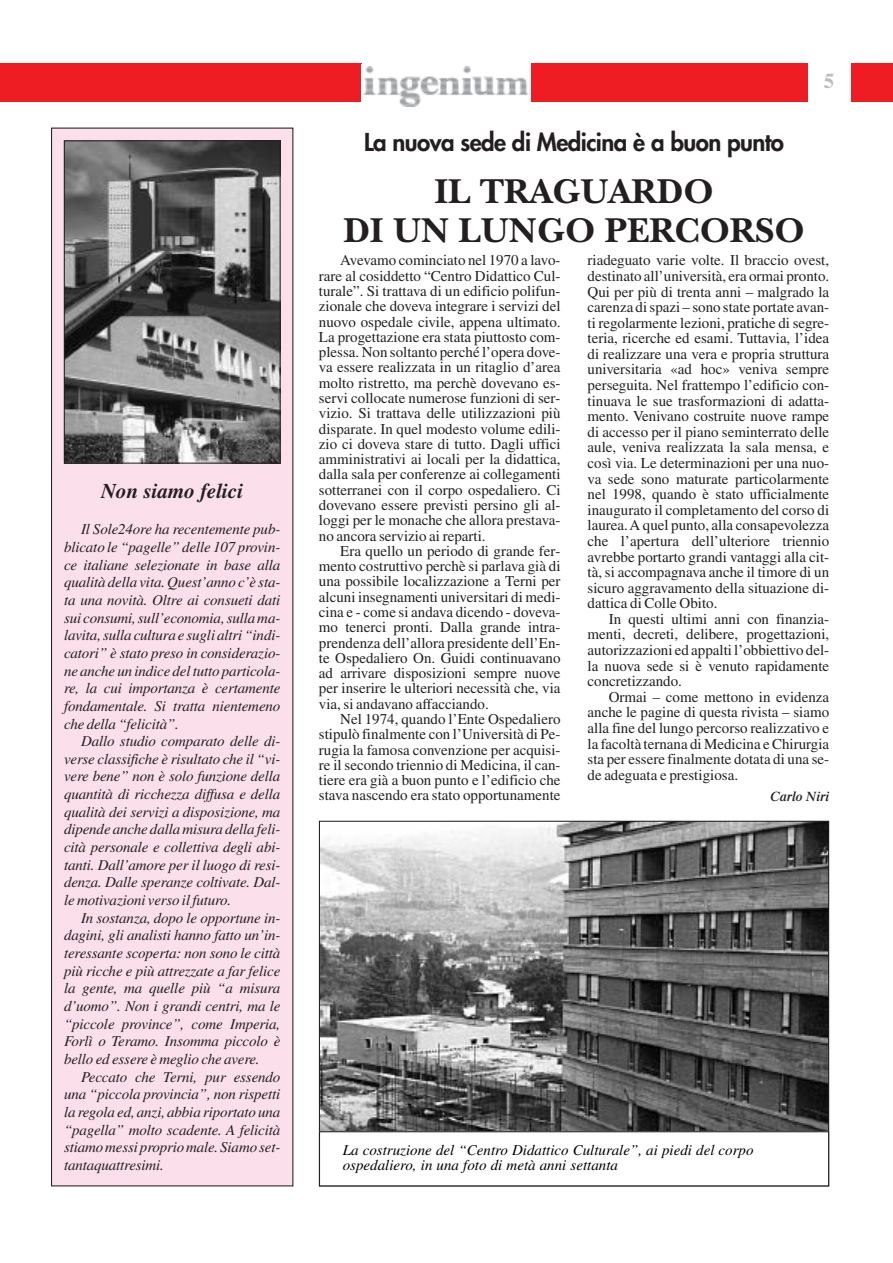
<style>
.page{position:relative;width:893px;height:1263px;background:#fff}
.page>*{position:absolute;margin:0;border:0;box-sizing:border-box;transform-origin:0 0}
.t1{font:700 36px/39px "New Baskerville";color:#231f20;text-align:center}
.t2{font:800 24px "Futura";letter-spacing:-.025em;color:#231f20}
.t3{font:italic 700 21px "Times";color:#231f20}
.t4{font:700 21px "Times";color:#bcbdc0}
.t5{font:15px/15.3px "Times";color:#231f20;text-align:justify}
.t6{font:italic 15px/17.7px "Times";letter-spacing:-.01em;color:#231f20;text-align:justify}
.t7{font:italic 15px/15px "Times";color:#000}
.t8{font:italic 600 13.5px "Times";color:#231f20}
</style>
<div class="page">
<div style="left:52px;top:128px;width:241px;height:1058px;background:#fbdfeb"></div>
<div style="left:51px;top:128px;width:242px;height:1058px;border:1px solid #231f20"></div>
<div style="left:0;top:64px;width:361px;height:38px;background:#ee1d23"></div>
<img style="left:363px;top:67px;width:166px;height:40px">
<div style="left:531px;top:64px;width:277px;height:38px;background:#ee1d23"></div>
<div style="left:850px;top:64px;width:43px;height:38px;background:#ee1d23"></div>
<img style="left:321px;top:823px;width:506px;height:308px">
<div style="left:319px;top:1131px;width:510px;height:55px;border:1px solid #231f20"></div>
<img style="left:66px;top:142px;width:213px;height:320px">
<div style="left:64px;top:140px;width:217px;height:324px;border:1px solid #231f20"></div>
<h3 class="t3" style="left:101px;top:483px;width:144px">Non siamo felici</h3>
<p class="t6" style="left:64px;top:522px;width:218px;text-indent:17px">Il Sole24ore ha recentemente pub&shy;blicato le “pagelle” delle 107 provin&shy;ce italiane selezionate in base alla qualità della vita. Quest’anno c’è sta&shy;ta una novità. Oltre ai consueti dati sui consumi, sull’economia, sulla ma&shy;lavita, sulla cultura e sugli altri “indi&shy;catori” è stato preso in considerazio&shy;ne anche un indice del tutto particola&shy;re, la cui importanza è certamente fondamentale. Si tratta nientemeno che della “felicità”.</p>
<p class="t6" style="left:64px;top:734px;width:218px;text-indent:17px">Dallo studio comparato delle di&shy;verse classifiche è risultato che il “vi&shy;vere bene” non è solo funzione della quantità di ricchezza diffusa e della qualità dei servizi a disposizione, ma dipende anche dalla misura della feli&shy;cità personale e collettiva degli abi&shy;tanti. Dall’amore per il luogo di resi&shy;denza. Dalle speranze coltivate. Dal&shy;le motivazioni verso il futuro.</p>
<p class="t6" style="left:64px;top:910px;width:218px;text-indent:17px">In sostanza, dopo le opportune in&shy;dagini, gli analisti hanno fatto un’in&shy;teressante scoperta: non sono le città più ricche e più attrezzate a far felice la gente, ma quelle più “a misura d’uomo”. Non i grandi centri, ma le “piccole province”, come Imperia, Forlì o Teramo. Insomma piccolo è bello ed essere è meglio che avere.</p>
<p class="t6" style="left:64px;top:1069px;width:218px;text-indent:17px">Peccato che Terni, pur essendo una “piccola provincia”, non rispetti la regola ed, anzi, abbia riportato una “pagella” molto scadente. A felicità stiamo messi proprio male. Siamo set&shy;tantaquattresimi.</p>
<h3 class="t4" style="left:824px;top:74px;width:12px">5</h3>
<h2 class="t2" style="left:364px;top:131px;width:421px">La nuova sede di Medicina è a buon punto</h2>
<h1 class="t1" style="left:343px;top:176px;width:463px">IL TRAGUARDO<br>DI UN LUNGO PERCORSO</h1>
<p class="t5" style="left:319px;top:254px;width:243px;text-indent:21px">Avevamo cominciato nel 1970 a lavo&shy;rare al cosiddetto “Centro Didattico Cul&shy;turale”. Si trattava di un edificio polifun&shy;zionale che doveva integrare i servizi del nuovo ospedale civile, appena ultimato.<br>La progettazione era stata piuttosto com&shy;plessa. Non soltanto perché l’opera dove&shy;va essere realizzata in un ritaglio d’area molto ristretto, ma perchè dovevano es&shy;servi collocate numerose funzioni di ser&shy;vizio. Si trattava delle utilizzazioni più disparate. In quel modesto volume edili&shy;zio ci doveva stare di tutto. Dagli uffici amministrativi ai locali per la didattica, dalla sala per conferenze ai collegamenti sotterranei con il corpo ospedaliero. Ci dovevano essere previsti persino gli al&shy;loggi per le monache che allora prestava&shy;no ancora servizio ai reparti.</p>
<p class="t5" style="left:319px;top:545px;width:243px;text-indent:21px">Era quello un periodo di grande fer&shy;mento costruttivo perchè si parlava già di una possibile localizzazione a Terni per alcuni insegnamenti universitari di medi&shy;cina e - come si andava dicendo - doveva&shy;mo tenerci pronti. Dalla grande intra&shy;prendenza dell’allora presidente dell’En&shy;te Ospedaliero On. Guidi continuavano ad arrivare disposizioni sempre nuove per inserire le ulteriori necessità che, via via, si andavano affacciando.</p>
<p class="t5" style="left:319px;top:713px;width:243px;text-indent:21px">Nel 1974, quando l’Ente Ospedaliero stipulò finalmente con l’Università di Pe&shy;rugia la famosa convenzione per acquisi&shy;re il secondo triennio di Medicina, il can&shy;tiere era già a buon punto e l’edificio che stava nascendo era stato opportunamente</p>
<p class="t5" style="left:587px;top:254px;width:243px">riadeguato varie volte. Il braccio ovest, destinato all’università, era ormai pronto.<br>Qui per più di trenta anni – malgrado la carenza di spazi – sono state portate avan&shy;ti regolarmente lezioni, pratiche di segre&shy;teria, ricerche ed esami. Tuttavia, l’idea di realizzare una vera e propria struttura universitaria «ad hoc» veniva sempre perseguita. Nel frattempo l’edificio con&shy;tinuava le sue trasformazioni di adatta&shy;mento. Venivano costruite nuove rampe di accesso per il piano seminterrato delle aule, veniva realizzata la sala mensa, e così via. Le determinazioni per una nuo&shy;va sede sono maturate particolarmente nel 1998, quando è stato ufficialmente inaugurato il completamento del corso di laurea.A quel punto, alla consapevolezza che l’apertura dell’ulteriore triennio avrebbe portarto grandi vantaggi alla cit&shy;tà, si accompagnava anche il timore di un sicuro aggravamento della situazione di&shy;dattica di Colle Obito.</p>
<p class="t5" style="left:587px;top:612px;width:243px;text-indent:21px">In questi ultimi anni con finanzia&shy;menti, decreti, delibere, progettazioni, autorizzazioni ed appalti l’obbiettivo del&shy;la nuova sede si è venuto rapidamente concretizzando.</p>
<p class="t5" style="left:587px;top:690px;width:243px;text-indent:21px">Ormai – come mettono in evidenza anche le pagine di questa rivista – siamo alla fine del lungo percorso realizzativo e la facoltà ternana di Medicina e Chirurgia sta per essere finalmente dotata di una se&shy;de adeguata e prestigiosa.</p>
<p class="t8" style="left:770px;top:791px;width:60px">Carlo Niri</p>
<p class="t7" style="left:343px;top:1144px;width:412px">La costruzione del “Centro Didattico Culturale”, ai piedi del corpo ospedaliero, in una foto di metà anni settanta</p>
</div>
